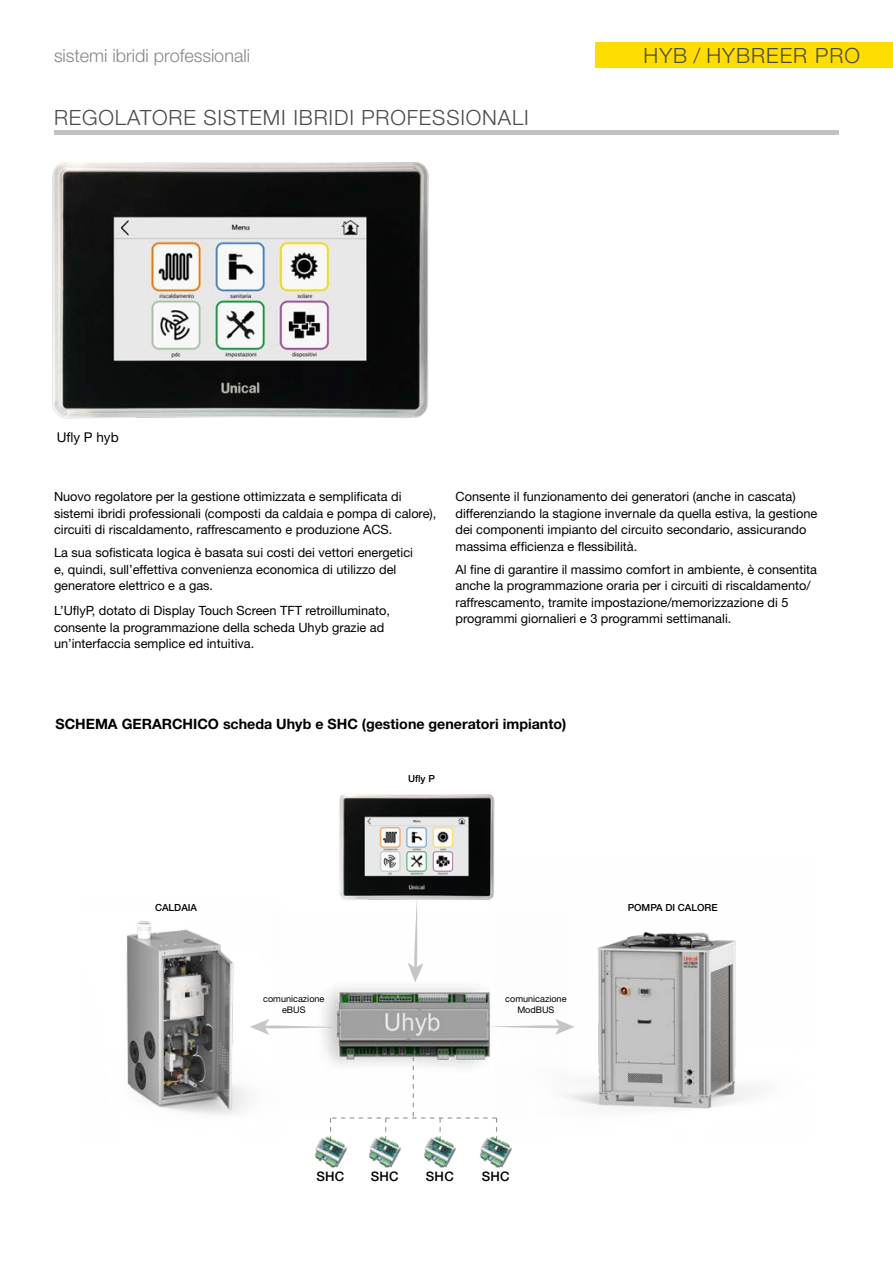
<style>
.page{position:relative;width:893px;height:1263px;background:#fff}
.page>*{position:absolute;margin:0;border:0;box-sizing:border-box;transform-origin:0 0}
.t1{font:300 21px "Helvetica Neue";letter-spacing:.04em;color:#4a4a49}
.t2{font:300 18px "Helvetica Neue";color:#878787}
.t3{font:700 14.25px "Helvetica Neue";color:#000}
.t4{font:13.5px "Helvetica Neue";color:#000}
.t5{font:500 13.05px "Helvetica Neue";letter-spacing:.02em;color:#000}
.t6{font:12.75px/16.5px "Helvetica Neue";color:#000}
.t7{font:500 9.75px "Helvetica Neue";color:#000}
.t8{font:9.15px/10.9px "Helvetica Neue";color:#000;text-align:center}
</style>
<div class="page">
<hr style="left:54px;top:131px;width:785px;height:4px;background:#c2c2c2">
<div style="left:595px;top:42px;width:298px;height:26px;background:#fd0"></div>
<img style="left:52px;top:162px;width:377px;height:257px">
<img style="left:126px;top:921px;width:123px;height:194px">
<img style="left:497px;top:932px;width:260px;height:199px">
<img style="left:339px;top:794px;width:156px;height:106px">
<svg style="left:250px;top:1019px;width:21px;height:16px"></svg>
<svg style="left:568px;top:1019px;width:7px;height:16px"></svg>
<img style="left:271px;top:911px;width:297px;height:205px">
<svg style="left:330px;top:1056px;width:167px;height:76px"></svg>
<img style="left:315px;top:1136px;width:32px;height:32px">
<img style="left:369px;top:1136px;width:32px;height:32px">
<img style="left:424px;top:1136px;width:32px;height:32px">
<img style="left:480px;top:1136px;width:32px;height:32px">
<h2 class="t2" style="left:54px;top:45px;width:197px">sistemi ibridi professionali</h2>
<h1 class="t1" style="left:643px;top:43px;width:218px">HYB / HYBREER PRO</h1>
<h1 class="t1" style="left:54px;top:105px;width:476px">REGOLATORE SISTEMI IBRIDI PROFESSIONALI</h1>
<p class="t4" style="left:57px;top:429px;width:64px">Ufly P hyb</p>
<p class="t6" style="left:54px;top:488px;width:384px">Nuovo regolatore per la gestione ottimizzata e semplificata di sistemi ibridi professionali (composti da caldaia e pompa di calore), circuiti di riscaldamento, raffrescamento e produzione ACS.</p>
<p class="t6" style="left:54px;top:544px;width:361px">La sua sofisticata logica è basata sui costi dei vettori energetici e, quindi, sull’effettiva convenienza economica di utilizzo del generatore elettrico e a gas.</p>
<p class="t6" style="left:54px;top:602px;width:337px">L’UflyP, dotato di Display Touch Screen TFT retroilluminato, consente la programmazione della scheda Uhyb grazie ad un’interfaccia semplice ed intuitiva.</p>
<p class="t6" style="left:455px;top:488px;width:363px">Consente il funzionamento dei generatori (anche in cascata) differenziando la stagione invernale da quella estiva, la gestione dei componenti impianto del circuito secondario, assicurando massima efficienza e flessibilità.</p>
<p class="t6" style="left:455px;top:561px;width:363px">Al fine di garantire il massimo comfort in ambiente, è consentita anche la programmazione oraria per i circuiti di riscaldamento/ raffrescamento, tramite impostazione/memorizzazione di 5 programmi giornalieri e 3 programmi settimanali.</p>
<p class="t3" style="left:55px;top:715px;width:512px">SCHEMA GERARCHICO scheda Uhyb e SHC (gestione generatori impianto)</p>
<p class="t7" style="left:155px;top:902px;width:44px">CALDAIA</p>
<p class="t7" style="left:408px;top:773px;width:28px">Ufly P</p>
<p class="t8" style="left:263px;top:993px;width:63px">comunicazione eBUS</p>
<p class="t8" style="left:505px;top:993px;width:63px">comunicazione<br>ModBUS</p>
<p class="t7" style="left:628px;top:902px;width:91px">POMPA DI CALORE</p>
<p class="t5" style="left:316px;top:1168px;width:29px">SHC</p>
<p class="t5" style="left:371px;top:1168px;width:29px">SHC</p>
<p class="t5" style="left:426px;top:1168px;width:29px">SHC</p>
<p class="t5" style="left:482px;top:1168px;width:29px">SHC</p>
</div>
